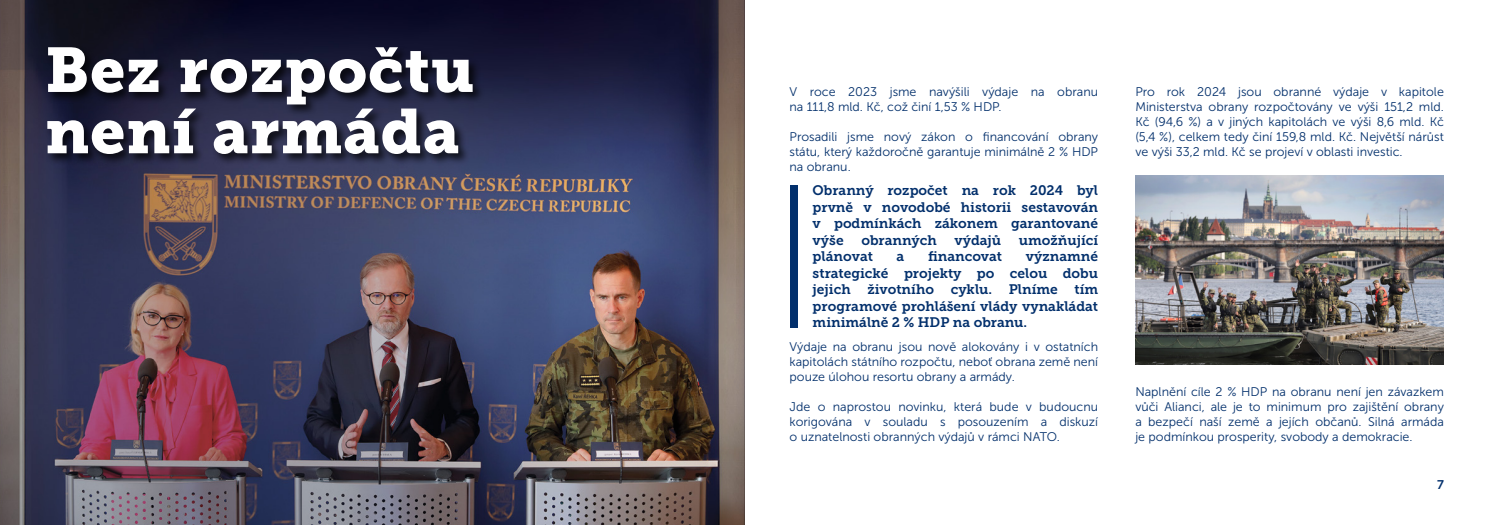
<style>
.page{position:relative;width:1489px;height:525px;background:#fff}
.page>*{position:absolute;margin:0;border:0;box-sizing:border-box;transform-origin:0 0}
.t1{font:62.5px/61.2px "Museo Slab 900";letter-spacing:.015em;color:#fff}
.t2{font:13.75px/16.5px "Museo Slab 700";color:#002e6b;text-align:justify}
.t3{font:12.5px/15px "Museo Sans 300";color:#002e6b;text-align:justify}
.t4{font:12.5px "Museo Sans 700";color:#002e6b}
</style>
<div class="page">
<img style="left:0;top:0;width:726px;height:524px">
<svg style="left:726px;top:0;width:718px;height:524px"></svg>
<h1 class="t1" style="left:45px;top:40px;width:431px">Bez rozpočtu není armáda</h1>
<p class="t3" style="left:789px;top:84px;width:310px">V roce 2023 jsme navýšili výdaje na obranu na 111,8 mld. Kč, což činí 1,53 % HDP.</p>
<p class="t3" style="left:789px;top:129px;width:310px">Prosadili jsme nový zákon o financování obrany státu, který každoročně garantuje minimálně 2 % HDP na obranu.</p>
<p class="t2" style="left:812px;top:182px;width:287px">Obranný rozpočet na rok 2024 byl prvně v novodobé historii sestavován v podmínkách zákonem garantované výše</p>
<p class="t2" style="left:861px;top:232px;width:77px">obranných</p>
<p class="t2" style="left:954px;top:232px;width:48px">výdajů</p>
<p class="t2" style="left:1018px;top:232px;width:81px">umožňující</p>
<p class="t2" style="left:812px;top:248px;width:62px">plánovat</p>
<p class="t2" style="left:896px;top:248px;width:9px">a</p>
<p class="t2" style="left:928px;top:248px;width:76px">financovat</p>
<p class="t2" style="left:812px;top:248px;width:287px;text-indent:213px">významné strategické projekty po celou dobu jejich životního cyklu. Plníme tím programové prohlášení vlády vynakládat minimálně 2 % HDP na obranu.</p>
<p class="t3" style="left:789px;top:339px;width:310px">Výdaje na obranu jsou nově alokovány i v ostatních kapitolách státního rozpočtu, neboť obrana země není pouze úlohou resortu obrany a armády.</p>
<p class="t3" style="left:789px;top:399px;width:310px">Jde o naprostou novinku, která bude v budoucnu korigována v souladu s posouzením a diskuzí o uznatelnosti obranných výdajů v rámci NATO.</p>
<p class="t3" style="left:1135px;top:84px;width:310px">Pro rok 2024 jsou obranné výdaje v kapitole Ministerstva obrany rozpočtovány ve výši 151,2 mld.<br>Kč (94,6 %) a v jiných kapitolách ve výši 8,6 mld. Kč (5,4 %), celkem tedy činí 159,8 mld. Kč. Největší nárůst ve výši 33,2 mld. Kč se projeví v oblasti investic.</p>
<p class="t3" style="left:1135px;top:384px;width:310px">Naplnění cíle 2 % HDP na obranu není jen závazkem vůči Alianci, ale je to minimum pro zajištění obrany a bezpečí naší země a jejích občanů. Silná armáda je podmínkou prosperity, svobody a demokracie.</p>
<p class="t4" style="left:1436px;top:478px;width:8px">7</p>
</div>
